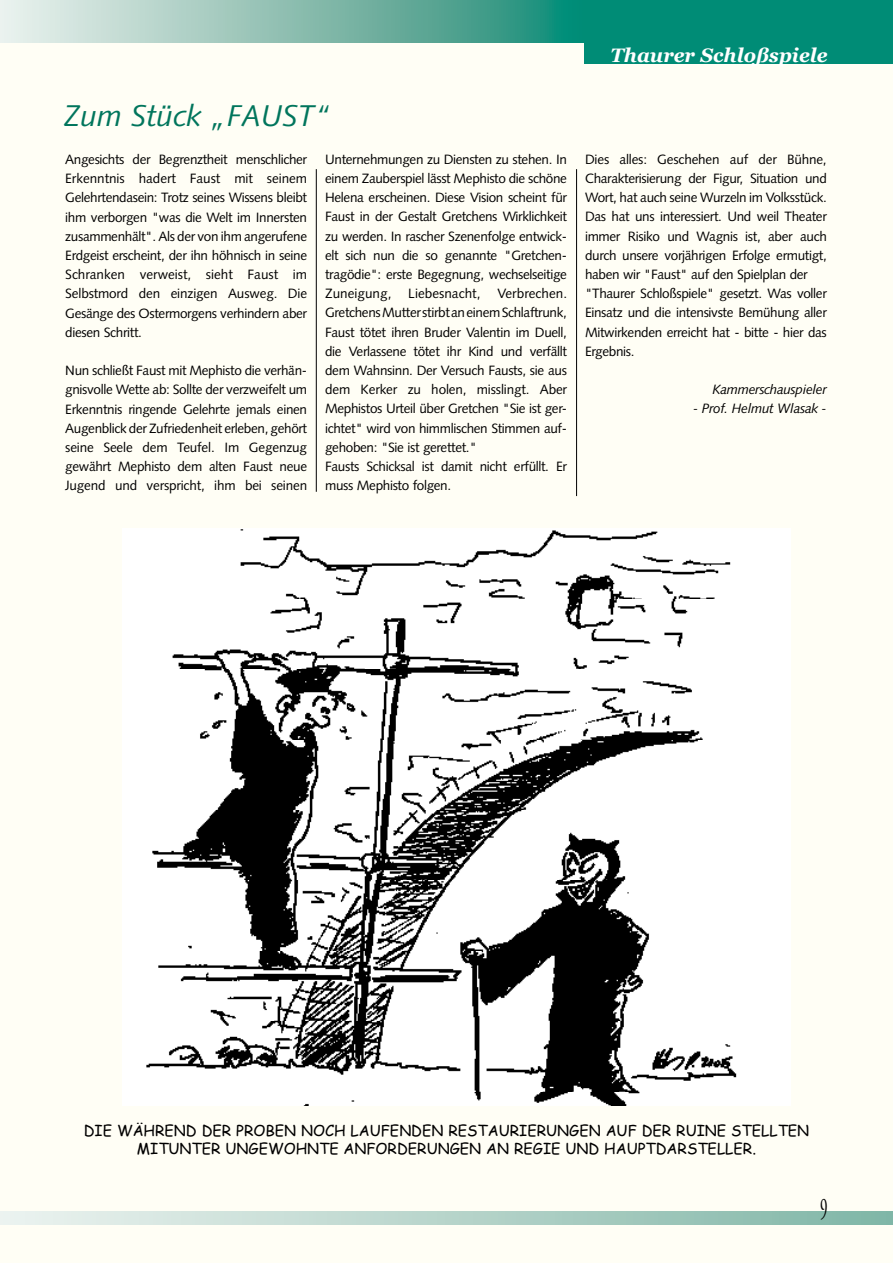
<style>
.page{position:relative;width:893px;height:1263px;background:#fffef5}
.page>*{position:absolute;margin:0;border:0;box-sizing:border-box;transform-origin:0 0}
.t1{font:italic 30px "Syntax";color:#00755c}
.t2{font:30px "Adobe Garamond";color:#000;scale:.5 1}
.t3{font:italic 700 19.5px "Georgia";color:#fff}
.t4{font:15px/18px "Comic Sans MS";color:#000;text-align:center}
.t5{font:13.5px/19.2px "Syntax";letter-spacing:-.025em;color:#000;text-align:justify}
.t6{font:italic 13.5px "Syntax";letter-spacing:-.025em;color:#000}
</style>
<div class="page">
<svg style="left:0;top:0;width:585px;height:43px;background:#86bdb0"></svg>
<div style="left:585px;top:0;width:308px;height:64px;background:#008c76"></div>
<svg style="left:0;top:1212px;width:893px;height:13px;background:#b6d4cb"></svg>
<hr style="left:316px;top:169px;width:1px;height:323px;background:#000">
<hr style="left:576px;top:169px;width:1px;height:327px;background:#000">
<img style="left:146px;top:529px;width:591px;height:577px">
<h1 class="t1" style="left:64px;top:98px;width:269px">Zum Stück „FAUST“</h1>
<h2 class="t3" style="left:611px;top:44px;width:219px">Thaurer Schloßspiele</h2>
<p class="t5" style="left:65px;top:150px;width:243px">Angesichts der Begrenztheit menschlicher Erkenntnis hadert Faust mit seinem Gelehrtendasein: Trotz seines Wissens bleibt ihm verborgen "was die Welt im Innersten zusammenhält". Als der von ihm angerufene Erdgeist erscheint, der ihn höhnisch in seine Schranken verweist, sieht Faust im Selbstmord den einzigen Ausweg. Die Gesänge des Ostermorgens verhindern aber diesen Schritt.</p>
<p class="t5" style="left:65px;top:361px;width:243px">Nun schließt Faust mit Mephisto die verhän&shy;gnisvolle Wette ab: Sollte der verzweifelt um Erkenntnis ringende Gelehrte jemals einen Augenblick der Zufriedenheit erleben, gehört seine Seele dem Teufel. Im Gegenzug gewährt Mephisto dem alten Faust neue Jugend und verspricht, ihm bei seinen</p>
<p class="t5" style="left:325px;top:150px;width:243px;text-align:left">Unternehmungen zu Diensten zu stehen. In einem Zauberspiel lässt Mephisto die schöne Helena erscheinen. Diese Vision scheint für Faust in der Gestalt Gretchens Wirklichkeit zu werden. In rascher Szenenfolge entwick&shy;elt sich nun die so genannte "Gretchen&shy;tragödie": erste Begegnung, wechselseitige Zuneigung, Liebesnacht, Verbrechen.<br>Gretchens Mutter stirbt an einem Schlaftrunk, Faust tötet ihren Bruder Valentin im Duell, die Verlassene tötet ihr Kind und verfällt dem Wahnsinn. Der Versuch Fausts, sie aus dem Kerker zu holen, misslingt. Aber Mephistos Urteil über Gretchen "Sie ist ger&shy;ichtet" wird von himmlischen Stimmen auf&shy;gehoben: "Sie ist gerettet."<br>Fausts Schicksal ist damit nicht erfüllt. Er muss Mephisto folgen.</p>
<p class="t5" style="left:585px;top:150px;width:243px;text-align:left">Dies alles: Geschehen auf der Bühne, Charakterisierung der Figur, Situation und Wort, hat auch seine Wurzeln im Volksstück.<br>Das hat uns interessiert. Und weil Theater immer Risiko und Wagnis ist, aber auch durch unsere vorjährigen Erfolge ermutigt, haben wir "Faust" auf den Spielplan der "Thaurer Schloßspiele" gesetzt. Was voller Einsatz und die intensivste Bemühung aller Mitwirkenden erreicht hat - bitte - hier das Ergebnis.</p>
<p class="t6" style="left:713px;top:382px;width:116px">Kammerschauspieler</p>
<p class="t6" style="left:693px;top:401px;width:135px">- Prof. Helmut Wlasak -</p>
<p class="t4" style="left:84px;top:1121px;width:727px">DIE WÄHREND DER PROBEN NOCH LAUFENDEN RESTAURIERUNGEN AUF DER RUINE STELLTEN<br>MITUNTER UNGEWOHNTE ANFORDERUNGEN AN REGIE UND HAUPTDARSTELLER.</p>
<h1 class="t2" style="left:820px;top:1192px;width:16px">9</h1>
</div>
